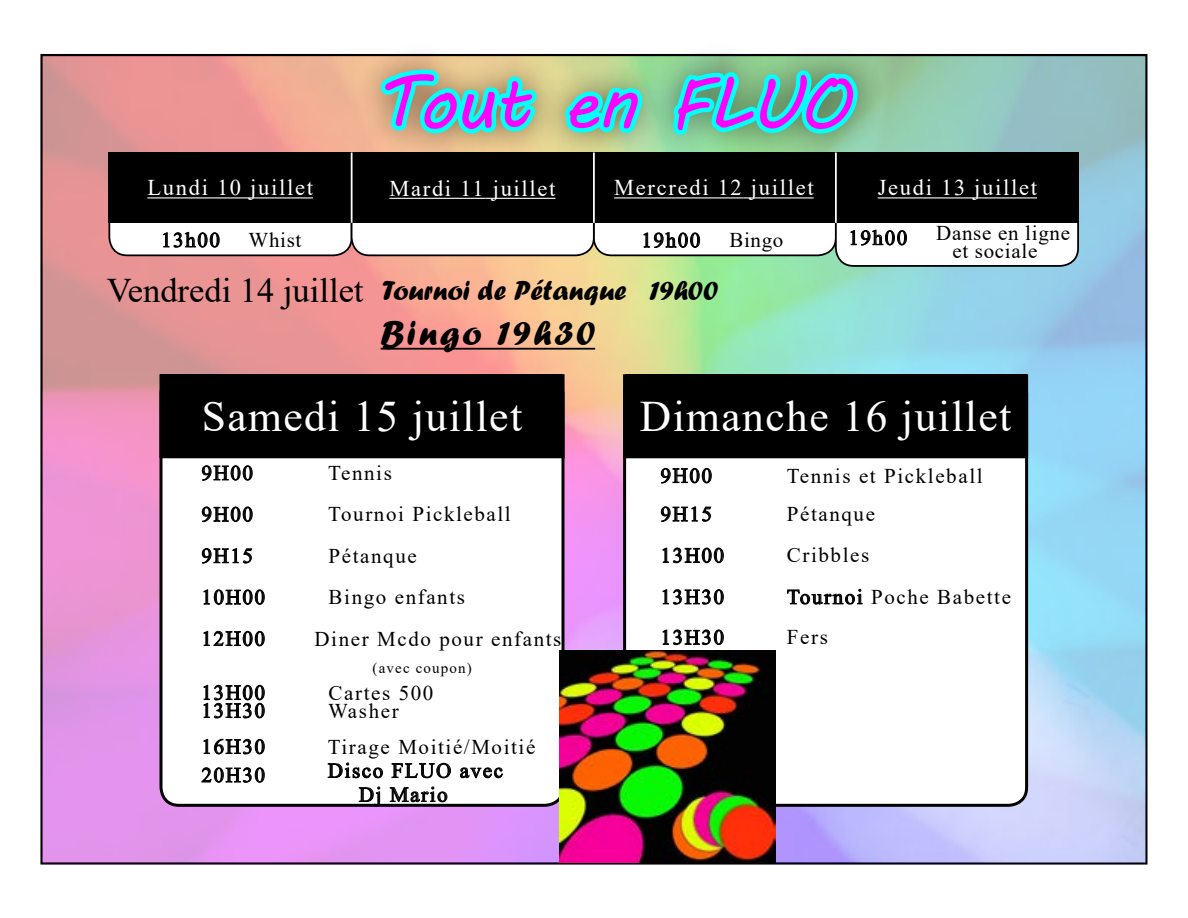
<style>
.page{position:relative;width:1188px;height:918px;background:#fff}
.page>*{position:absolute;margin:0;border:0;box-sizing:border-box;transform-origin:0 0}
.t1{font:72px "MV Boli";letter-spacing:-.02em;color:#f0f}
.t2{font:43.5px "Times New Roman";letter-spacing:.035em;color:#fff}
.t3{font:36px "Forte";letter-spacing:.075em;color:#000}
.t4{font:34.5px "Times New Roman";color:#000}
.t5{font:28.5px "Forte";color:#000}
.t6{font:22.5px "Times New Roman";letter-spacing:.075em;color:#fff}
.t7{font:21px/24px "Times New Roman";letter-spacing:.075em;color:#000}
.t8{font:21px/18px "Times New Roman";letter-spacing:.035em;color:#000}
.t9{font:15px "Times New Roman";letter-spacing:.075em;color:#000}
</style>
<div class="page">
<img style="left:42px;top:56px;width:1104px;height:806px">
<div style="left:354px;top:42px;width:533px;height:119px;background:#000;opacity:.47"></div>
<svg style="left:373px;top:60px;width:171px;height:314px;background:#c7b9a0"></svg>
<svg style="left:557px;top:42px;width:92px;height:99px;background:#88dab6"></svg>
<svg style="left:666px;top:62px;width:197px;height:91px;background:#4fd4b4"></svg>
<div style="left:109px;top:153px;width:243px;height:102px;background:#fff;border-radius:18px"></div>
<div style="left:108px;top:152px;width:245px;height:104px;border:2px solid #000;border-radius:18px"></div>
<div style="left:594px;top:153px;width:242px;height:102px;background:#fff;border-radius:18px"></div>
<div style="left:593px;top:152px;width:244px;height:104px;border:2px solid #000;border-radius:18px"></div>
<div style="left:352px;top:153px;width:242px;height:102px;background:#fff;border-radius:18px"></div>
<div style="left:351px;top:152px;width:244px;height:104px;border:2px solid #000;border-radius:18px"></div>
<div style="left:836px;top:153px;width:242px;height:113px;background:#fff;border-radius:18px"></div>
<div style="left:835px;top:152px;width:244px;height:115px;border:2px solid #000;border-radius:18px"></div>
<div style="left:161px;top:376px;width:402px;height:429px;background:#fff;border-radius:18px"></div>
<div style="left:159px;top:374px;width:405px;height:433px;border:3px solid #000;border-radius:18px"></div>
<div style="left:625px;top:376px;width:402px;height:429px;background:#fff;border-radius:18px"></div>
<svg style="left:661px;top:467px;width:51px;height:17px"></svg>
<svg style="left:661px;top:506px;width:51px;height:16px"></svg>
<svg style="left:662px;top:547px;width:62px;height:17px"></svg>
<svg style="left:662px;top:589px;width:62px;height:16px"></svg>
<svg style="left:787px;top:589px;width:76px;height:16px"></svg>
<svg style="left:662px;top:629px;width:62px;height:17px"></svg>
<div style="left:160px;top:375px;width:402px;height:81px;background:#000"></div>
<div style="left:626px;top:375px;width:401px;height:81px;background:#000"></div>
<div style="left:159px;top:374px;width:406px;height:84px;border:3px solid #000"></div>
<div style="left:623px;top:374px;width:405px;height:84px;border:3px solid #000"></div>
<div style="left:109px;top:153px;width:970px;height:70px;background:#000"></div>
<hr style="left:389px;top:198px;width:96px;height:1px;background:#fff">
<hr style="left:485px;top:198px;width:70px;height:1px;background:#fff">
<hr style="left:614px;top:197px;width:130px;height:1px;background:#fff">
<hr style="left:744px;top:197px;width:70px;height:1px;background:#fff">
<hr style="left:351px;top:153px;width:2px;height:70px;background:#fff">
<hr style="left:593px;top:153px;width:2px;height:70px;background:#fff">
<hr style="left:835px;top:153px;width:2px;height:70px;background:#fff">
<hr style="left:147px;top:197px;width:96px;height:1px;background:#fff">
<hr style="left:243px;top:197px;width:70px;height:1px;background:#fff">
<hr style="left:878px;top:197px;width:159px;height:1px;background:#fff">
<svg style="left:643px;top:232px;width:57px;height:16px"></svg>
<hr style="left:381px;top:348px;width:214px;height:2px;background:#000">
<svg style="left:163px;top:231px;width:57px;height:17px"></svg>
<svg style="left:202px;top:465px;width:51px;height:16px"></svg>
<svg style="left:201px;top:506px;width:52px;height:17px"></svg>
<svg style="left:201px;top:548px;width:52px;height:16px"></svg>
<svg style="left:203px;top:589px;width:62px;height:16px"></svg>
<svg style="left:203px;top:630px;width:62px;height:17px"></svg>
<svg style="left:203px;top:684px;width:62px;height:35px"></svg>
<svg style="left:203px;top:738px;width:62px;height:17px"></svg>
<svg style="left:201px;top:767px;width:64px;height:16px"></svg>
<svg style="left:327px;top:762px;width:56px;height:17px"></svg>
<svg style="left:460px;top:767px;width:43px;height:12px"></svg>
<svg style="left:358px;top:786px;width:23px;height:25px"></svg>
<svg style="left:390px;top:762px;width:61px;height:41px"></svg>
<svg style="left:850px;top:229px;width:57px;height:17px"></svg>
<img style="left:559px;top:650px;width:216px;height:213px">
<h1 class="t1" style="left:373px;top:54px;width:479px">Tout en FLUO</h1>
<p class="t6" style="left:147px;top:172px;width:167px">Lundi 10 juillet</p>
<p class="t6" style="left:389px;top:172px;width:168px">Mardi 11 juillet</p>
<p class="t6" style="left:614px;top:172px;width:201px">Mercredi 12 juillet</p>
<p class="t6" style="left:878px;top:172px;width:161px">Jeudi 13 juillet</p>
<p class="t7" style="left:641px;top:228px;width:60px">19h00</p>
<p class="t7" style="left:729px;top:228px;width:56px">Bingo</p>
<h3 class="t4" style="left:107px;top:266px;width:258px">Vendredi 14 juillet</h3>
<h3 class="t3" style="left:381px;top:312px;width:216px">Bingo 19h30</h3>
<p class="t7" style="left:848px;top:225px;width:60px">19h00</p>
<p class="t8" style="left:952px;top:224px;width:119px;text-indent:-16px">Danse en ligne et sociale</p>
<p class="t7" style="left:161px;top:227px;width:60px">13h00</p>
<p class="t7" style="left:249px;top:227px;width:54px">Whist</p>
<h3 class="t5" style="left:382px;top:274px;width:337px">Tournoi de Pétanque 19h00</h3>
<h2 class="t2" style="left:202px;top:386px;width:322px">Samedi 15 juillet</h2>
<h2 class="t2" style="left:640px;top:386px;width:373px">Dimanche 16 juillet</h2>
<p class="t7" style="left:201px;top:460px;width:53px">9H00</p>
<p class="t7" style="left:328px;top:460px;width:65px">Tennis</p>
<p class="t7" style="left:201px;top:502px;width:53px">9H00</p>
<p class="t7" style="left:328px;top:502px;width:184px">Tournoi Pickleball</p>
<p class="t7" style="left:201px;top:543px;width:53px">9H15</p>
<p class="t7" style="left:329px;top:543px;width:90px">Pétanque</p>
<p class="t7" style="left:201px;top:584px;width:65px">10H00</p>
<p class="t7" style="left:329px;top:584px;width:138px">Bingo enfants</p>
<p class="t7" style="left:201px;top:626px;width:65px">12H00</p>
<p class="t7" style="left:315px;top:626px;width:248px">Diner Mcdo pour enfants</p>
<p class="t9" style="left:373px;top:657px;width:101px">(avec coupon)</p>
<p class="t7" style="left:201px;top:680px;width:65px">13H00</p>
<p class="t7" style="left:329px;top:680px;width:106px">Cartes 500</p>
<p class="t7" style="left:201px;top:698px;width:65px">13H30</p>
<p class="t7" style="left:328px;top:698px;width:72px">Washer</p>
<p class="t7" style="left:201px;top:734px;width:65px">16H30</p>
<p class="t7" style="left:328px;top:734px;width:209px">Tirage Moitié/Moitié</p>
<p class="t7" style="left:201px;top:762px;width:65px">20H30</p>
<p class="t7" style="left:359px;top:758px;width:146px;text-indent:-31px">Disco FLUO avec<br>Dj Mario</p>
<p class="t7" style="left:661px;top:463px;width:53px">9H00</p>
<p class="t7" style="left:787px;top:463px;width:197px">Tennis et Pickleball</p>
<p class="t7" style="left:661px;top:501px;width:53px">9H15</p>
<p class="t7" style="left:787px;top:501px;width:90px">Pétanque</p>
<p class="t7" style="left:661px;top:543px;width:65px">13H00</p>
<p class="t7" style="left:787px;top:543px;width:84px">Cribbles</p>
<p class="t7" style="left:661px;top:584px;width:65px">13H30</p>
<p class="t7" style="left:787px;top:584px;width:226px">Tournoi Poche Babette</p>
<p class="t7" style="left:661px;top:625px;width:65px">13H30</p>
<p class="t7" style="left:787px;top:625px;width:42px">Fers</p>
</div>
